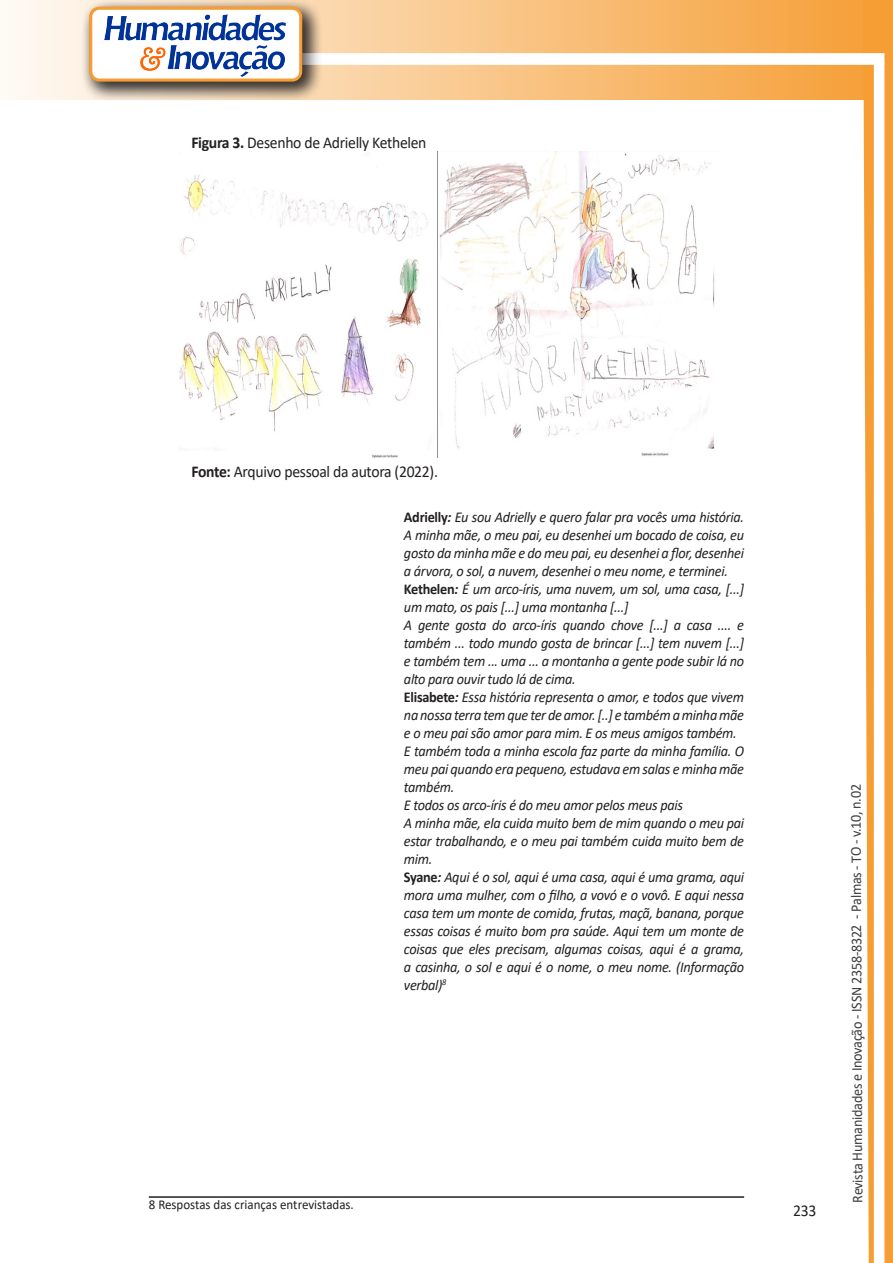
<style>
.page{position:relative;width:893px;height:1263px;background:#fff}
.page>*{position:absolute;margin:0;border:0;box-sizing:border-box;transform-origin:0 0}
.texto{font:16.5px "Calibri";letter-spacing:-.02em;color:#231f20;scale:.95 1}
.citacao{font:italic 15px/18px "Calibri";letter-spacing:-.02em;color:#231f20;text-align:justify;scale:.95 1}
.t1{font:15px "Calibri";letter-spacing:-.025em;color:#3e3e3f;scale:.95 1}
.Rodapé{font:13.5px "Calibri";color:#231f20;scale:.96 1}
.s1{font-weight:700}
.s2{font-weight:700;font-style:normal}
</style>
<div class="page">
<svg style="left:5px;top:0;width:858px;height:100px;background:#f9c484"></svg>
<div style="left:302px;top:53px;width:582px;height:12px;background:#fff;border:2px solid #fff"></div>
<svg style="left:863px;top:0;width:30px;height:1263px"></svg>
<div style="left:81px;top:0;width:241px;height:102px;background:#231f20;opacity:.75"></div>
<div style="left:91px;top:8px;width:210px;height:72px;background:#fff;border-radius:9px"></div>
<img style="left:104px;top:14px;width:181px;height:62px">
<div style="left:89px;top:7px;width:213px;height:75px;border:3px solid #f69e34;border-radius:9px"></div>
<img style="left:179px;top:151px;width:536px;height:306px">
<hr style="left:149px;top:1196px;width:595px;height:2px;background:#231f20">
<p class="texto" style="left:191px;top:132px;width:249px"><span class="s1">Figura 3.</span> Desenho de Adrielly Kethelen</p>
<p class="texto" style="left:191px;top:460px;width:261px"><span class="s1">Fonte:</span> Arquivo pessoal da autora (2022).</p>
<p class="citacao" style="left:404px;top:507px;width:360px"><span class="s2">Adrielly</span><span class="s1">:</span> Eu sou Adrielly e quero falar pra vocês uma história.<br>A minha mãe, o meu pai, eu desenhei um bocado de coisa, eu gosto da minha mãe e do meu pai, eu desenhei a flor, desenhei a árvora, o sol, a nuvem, desenhei o meu nome, e terminei.</p>
<p class="citacao" style="left:404px;top:579px;width:359px"><span class="s2">Kethelen</span><span class="s1">:</span> É um arco-íris, uma nuvem, um sol, uma casa, [...] um mato, os pais [...] uma montanha [...]</p>
<p class="citacao" style="left:404px;top:615px;width:359px">A gente gosta do arco-íris quando chove [...] a casa .... e também ... todo mundo gosta de brincar [...] tem nuvem [...] e também tem ... uma ... a montanha a gente pode subir lá no alto para ouvir tudo lá de cima.</p>
<p class="citacao" style="left:404px;top:687px;width:360px"><span class="s2">Elisabete</span><span class="s1">:</span> Essa história representa o amor, e todos que vivem na nossa terra tem que ter de amor. [..] e também a minha mãe e o meu pai são amor para mim. E os meus amigos também.</p>
<p class="citacao" style="left:404px;top:741px;width:360px">E também toda a minha escola faz parte da minha família. O meu pai quando era pequeno, estudava em salas e minha mãe também.</p>
<p class="citacao" style="left:404px;top:795px;width:295px">E todos os arco-íris é do meu amor pelos meus pais</p>
<p class="citacao" style="left:404px;top:813px;width:360px">A minha mãe, ela cuida muito bem de mim quando o meu pai estar trabalhando, e o meu pai também cuida muito bem de mim.</p>
<p class="citacao" style="left:404px;top:867px;width:360px"><span class="s2">Syane</span><span class="s1">:</span> Aqui é o sol, aqui é uma casa, aqui é uma grama, aqui mora uma mulher, com o filho, a vovó e o vovô. E aqui nessa casa tem um monte de comida, frutas, maçã, banana, porque essas coisas é muito bom pra saúde. Aqui tem um monte de coisas que eles precisam, algumas coisas, aqui é a grama, a casinha, o sol e aqui é o nome, o meu nome. (Informação verbal)<sup>8</sup></p>
<p class="Rodapé" style="left:149px;top:1195px;width:215px">8 Respostas das crianças entrevistadas.</p>
<p class="texto" style="left:793px;top:1199px;width:26px">233</p>
<p class="t1" style="left:846px;top:1203px;width:442px;rotate:-90deg">Revista Humanidades e Inovação - ISSN 2358-8322 - Palmas - TO - v.10, n.02</p>
</div>
